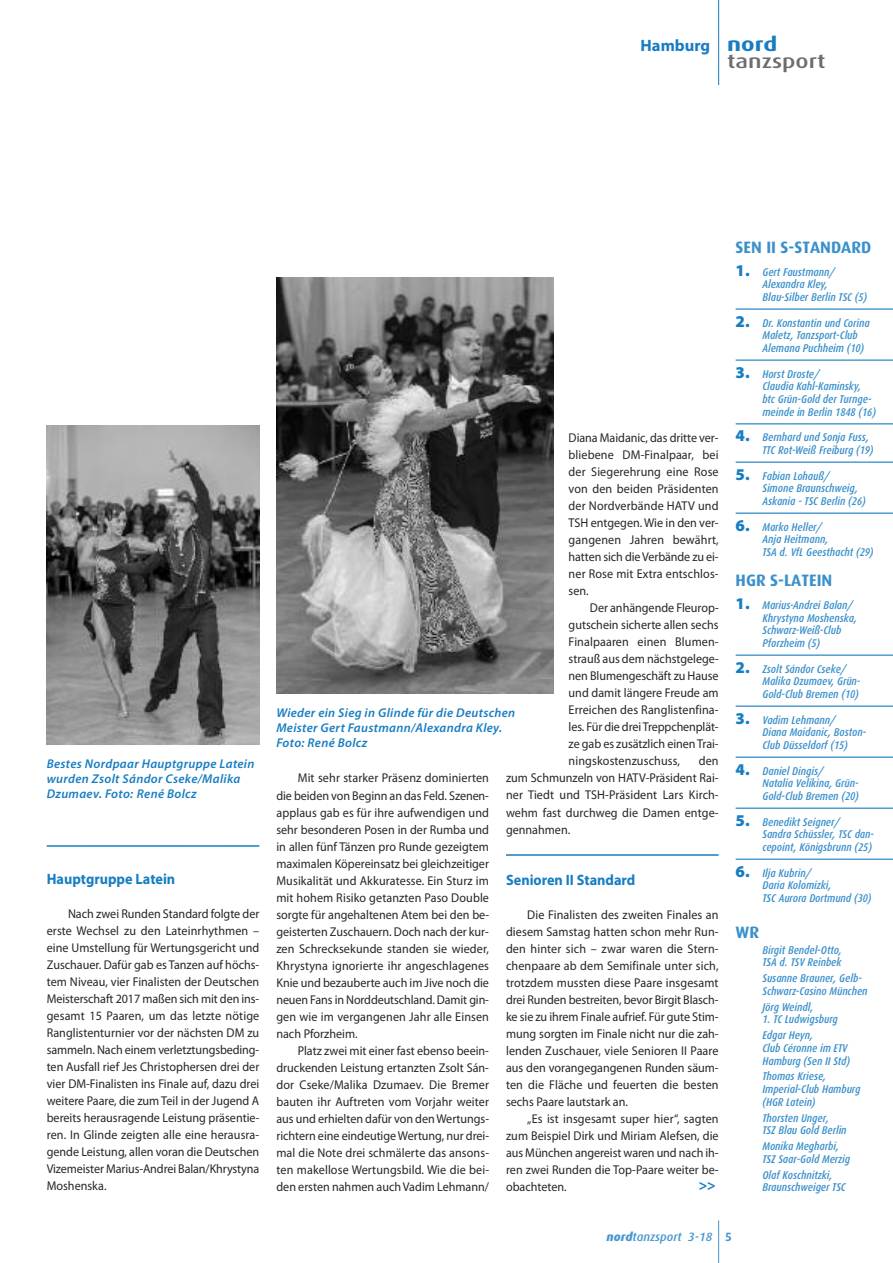
<style>
.page{position:relative;width:893px;height:1263px;background:#fff}
.page>*{position:absolute;margin:0;border:0;box-sizing:border-box;transform-origin:0 0}
.t1{font:500 19.5px "Dax";color:#6c6d70;scale:1.25 1}
.t2{font:700 19.5px "Dax";color:#177dc2;scale:1.25 1}
.t3{font:700 16.5px "Dax";color:#3a90cb}
.t4{font:700 16.5px "Myriad Pro";color:#177dc2}
.t5{font:700 15px "Myriad Pro";color:#177dc2;scale:.95 1}
.t6{font:12.75px/17px "Myriad Pro";color:#272526;text-align:justify;scale:.95 1}
.t7{font:italic 600 12.75px/14.9px "Myriad Pro";letter-spacing:.025em;color:#177dc2}
.t8{font:italic 500 12px "Dax";color:#4697ce}
.t9{font:italic 500 11.25px/12.8px "Dax Condensed";color:#3a90cb}
.s1{font-family:"Myriad Pro";font-weight:900;font-style:normal;font-size:16.5px;color:#177dc2}
.s2{font-weight:800}
.s3{font-weight:700;font-style:normal}
</style>
<div class="page">
<hr style="left:47px;top:845px;width:212px;height:2px;background:#177dc2">
<hr style="left:506px;top:854px;width:213px;height:2px;background:#177dc2">
<hr style="left:718px;top:1220px;width:1px;height:43px;background:#4697ce">
<hr style="left:718px;top:0;width:1px;height:85px;background:#177dc2">
<hr style="left:736px;top:308px;width:157px;height:2px;background:#177dc2">
<hr style="left:736px;top:360px;width:157px;height:1px;background:#177dc2">
<hr style="left:736px;top:423px;width:157px;height:1px;background:#177dc2">
<hr style="left:736px;top:462px;width:157px;height:1px;background:#177dc2">
<hr style="left:736px;top:513px;width:157px;height:1px;background:#177dc2">
<hr style="left:736px;top:654px;width:157px;height:2px;background:#177dc2">
<hr style="left:736px;top:706px;width:157px;height:1px;background:#177dc2">
<hr style="left:736px;top:757px;width:157px;height:1px;background:#177dc2">
<hr style="left:736px;top:808px;width:157px;height:1px;background:#177dc2">
<hr style="left:736px;top:859px;width:157px;height:1px;background:#177dc2">
<img style="left:47px;top:426px;width:212px;height:319px">
<img style="left:276px;top:278px;width:278px;height:416px">
<p class="t4" style="left:641px;top:39px;width:71px">Hamburg</p>
<h1 class="t2" style="left:727px;top:33px;width:42px">nord</h1>
<h1 class="t1" style="left:727px;top:50px;width:80px">tanzsport</h1>
<p class="t7" style="left:47px;top:757px;width:209px">Bestes Nordpaar Hauptgruppe Latein wurden Zsolt Sándor Cseke/Malika<br>Dzumaev. Foto: René Bolcz</p>
<p class="t5" style="left:47px;top:873px;width:137px">Hauptgruppe Latein</p>
<p class="t6" style="left:47px;top:906px;width:226px;text-indent:21px">Nach zwei Runden Standard folgte der erste Wechsel zu den Lateinrhythmen – eine Umstellung für Wertungsgericht und Zuschauer. Dafür gab es Tanzen auf höchs&shy;tem Niveau, vier Finalisten der Deutschen Meisterschaft 2017 maßen sich mit den ins&shy;gesamt 15 Paaren, um das letzte nötige Ranglistenturnier vor der nächsten DM zu sammeln. Nach einem verletztungsbeding&shy;ten Ausfall rief Jes Christophersen drei der vier DM-Finalisten ins Finale auf, dazu drei weitere Paare, die zum Teil in der Jugend A bereits herausragende Leistung präsentie&shy;ren. In Glinde zeigten alle eine herausra&shy;gende Leistung, allen voran die Deutschen Vizemeister Marius-Andrei Balan/Khrystyna Moshenska.</p>
<p class="t6" style="left:569px;top:430px;width:159px">Diana Maidanic, das dritte ver&shy;bliebene DM-Finalpaar, bei der Siegerehrung eine Rose von den beiden Präsidenten der Nordverbände HATV und TSH entgegen. Wie in den ver&shy;gangenen Jahren bewährt, hatten sich dieVerbände zu ei&shy;ner Rose mit Extra entschlos&shy;sen.</p>
<p class="t6" style="left:569px;top:601px;width:160px;text-indent:21px">Der anhängende Fleurop&shy;gutschein sicherte allen sechs Finalpaaren einen Blumen&shy;strauß aus dem nächstgelege&shy;nen Blumengeschäft zu Hause und damit längere Freude am Erreichen des Ranglistenfina&shy;les. Für die drei Treppchenplät&shy;ze gab es zusätzlich einenTrai&shy;ningskostenzuschuss,</p>
<p class="t7" style="left:276px;top:707px;width:240px">Wieder ein Sieg in Glinde für die Deutschen<br>Meister Gert Faustmann/Alexandra Kley.<br>Foto: René Bolcz</p>
<p class="t6" style="left:506px;top:754px;width:225px;text-indent:193px">den zum Schmunzeln von HATV-Präsident Rai&shy;ner Tiedt und TSH-Präsident Lars Kirch&shy;wehm fast durchweg die Damen entge&shy;gennahmen.</p>
<p class="t5" style="left:506px;top:874px;width:138px">Senioren II Standard</p>
<p class="t6" style="left:506px;top:907px;width:225px;text-indent:21px">Die Finalisten des zweiten Finales an diesem Samstag hatten schon mehr Run&shy;den hinter sich – zwar waren die Stern&shy;chenpaare ab dem Semifinale unter sich, trotzdem mussten diese Paare insgesamt drei Runden bestreiten, bevor Birgit Blasch&shy;ke sie zu ihrem Finale aufrief. Für gute Stim&shy;mung sorgten im Finale nicht nur die zah&shy;lenden Zuschauer, viele Senioren II Paare aus den vorangegangenen Runden säum&shy;ten die Fläche und feuerten die besten sechs Paare lautstark an.</p>
<p class="t6" style="left:506px;top:1111px;width:225px;text-indent:21px">„Es ist insgesamt super hier“, sagten zum Beispiel Dirk und Miriam Alefsen, die aus München angereist waren und nach ih&shy;ren zwei Runden die Top-Paare weiter be&shy;obachteten.</p>
<p class="t6" style="left:276px;top:771px;width:226px;text-indent:21px">Mit sehr starker Präsenz dominierten die beiden von Beginn an das Feld. Szenen&shy;applaus gab es für ihre aufwendigen und sehr besonderen Posen in der Rumba und in allen fünf Tänzen pro Runde gezeigtem maximalen Köpereinsatz bei gleichzeitiger Musikalität und Akkuratesse. Ein Sturz im mit hohem Risiko getanzten Paso Double sorgte für angehaltenen Atem bei den be&shy;geisterten Zuschauern. Doch nach der kur&shy;zen Schrecksekunde standen sie wieder, Khrystyna ignorierte ihr angeschlagenes Knie und bezauberte auch im Jive noch die neuen Fans in Norddeutschland. Damit gin&shy;gen wie im vergangenen Jahr alle Einsen nach Pforzheim.</p>
<p class="t6" style="left:276px;top:1043px;width:225px;text-indent:21px">Platz zwei mit einer fast ebenso beein&shy;druckenden Leistung ertanzten Zsolt Sán&shy;dor Cseke/Malika Dzumaev. Die Bremer bauten ihr Auftreten vom Vorjahr weiter aus und erhielten dafür von den Wertungs&shy;richtern eine eindeutigeWertung, nur drei&shy;mal die Note drei schmälerte das ansons&shy;ten makellose Wertungsbild. Wie die bei&shy;den ersten nahmen auch Vadim Lehmann/</p>
<p class="t5" style="left:699px;top:1179px;width:19px">&gt;&gt;</p>
<p class="t3" style="left:736px;top:238px;width:137px">SEN II S-STANDARD</p>
<p class="t9" style="left:762px;top:265px;width:106px;text-indent:-27px"><span class="s1">1.</span> Gert Faustmann/<br>Alexandra Kley,<br>Blau-Silber Berlin TSC (5)</p>
<p class="t9" style="left:762px;top:316px;width:109px;text-indent:-27px"><span class="s1">2.</span> Dr. Konstantin und Corina<br>Maletz, Tanzsport-Club<br>Alemana Puchheim (10)</p>
<p class="t9" style="left:762px;top:367px;width:115px;text-indent:-27px"><span class="s1">3.</span> Horst Droste/<br>Claudia Kahl-Kaminsky, btc Grün-Gold der Turnge&shy;meinde in Berlin 1848 (16)</p>
<p class="t9" style="left:762px;top:431px;width:113px;text-indent:-27px"><span class="s1">4.</span> Bernhard und Sonja Fuss,<br>TTC Rot-Weiß Freiburg (19)</p>
<p class="t9" style="left:762px;top:469px;width:105px;text-indent:-27px"><span class="s1">5.</span> Fabian Lohauß/<br>Simone Braunschweig,<br>Askania - TSC Berlin (26)</p>
<p class="t9" style="left:762px;top:520px;width:113px;text-indent:-27px"><span class="s1">6.</span> Marko Heller/<br>Anja Heitmann,<br>TSA d. VfL Geesthacht (29)</p>
<p class="t3" style="left:736px;top:571px;width:98px">HGR S-LATEIN</p>
<p class="t9" style="left:762px;top:599px;width:96px;text-indent:-27px"><span class="s1">1.</span> Marius-Andrei Balan/<br>Khrystyna Moshenska,<br>Schwarz-Weiß-Club<br>Pforzheim (5)</p>
<p class="t9" style="left:762px;top:662px;width:99px;text-indent:-27px"><span class="s1">2.</span> Zsolt Sándor Cseke/<br>Malika Dzumaev, Grün-<br>Gold-Club Bremen (10)</p>
<p class="t9" style="left:762px;top:713px;width:105px;text-indent:-27px"><span class="s1">3.</span> Vadim Lehmann/<br>Diana Maidanic, Boston-<br>Club Düsseldorf (15)</p>
<p class="t9" style="left:762px;top:764px;width:98px;text-indent:-27px"><span class="s1">4.</span> Daniel Dingis/<br>Natalia Velikina, Grün-<br>Gold-Club Bremen (20)</p>
<p class="t9" style="left:762px;top:815px;width:113px;text-indent:-27px"><span class="s1">5.</span> Benedikt Seigner/<br>Sandra Schüssler, TSC dan&shy;cepoint, Königsbrunn (25)</p>
<p class="t9" style="left:762px;top:866px;width:111px;text-indent:-27px"><span class="s1">6.</span> Ilja Kubrin/<br>Daria Kolomizki,<br>TSC Aurora Dortmund (30)</p>
<p class="t3" style="left:736px;top:923px;width:25px">WR</p>
<p class="t9" style="left:762px;top:943px;width:81px">Birgit Bendel-Otto,<br>TSA d. TSV Reinbek</p>
<p class="t9" style="left:762px;top:972px;width:107px">Susanne Brauner, Gelb-<br>Schwarz-Casino München</p>
<p class="t9" style="left:762px;top:1000px;width:52px">Jörg Weindl,</p>
<p class="t9" style="left:762px;top:1012px;width:77px;line-height:15.8px">1. TC Ludwigsburg<br>Edgar Heyn,</p>
<p class="t9" style="left:762px;top:1042px;width:89px">Club Céronne im ETV<br>Hamburg (Sen II Std)</p>
<p class="t9" style="left:762px;top:1070px;width:99px">Thomas Kriese,<br>Imperial-Club Hamburg (HGR Latein)</p>
<p class="t9" style="left:762px;top:1111px;width:86px">Thorsten Unger,<br>TSZ Blau Gold Berlin</p>
<p class="t9" style="left:762px;top:1140px;width:89px">Monika Megharbi,<br>TSZ Saar-Gold Merzig</p>
<p class="t9" style="left:762px;top:1168px;width:85px">Olaf Koschnitzki,<br>Braunschweiger TSC</p>
<p class="t8" style="left:607px;top:1230px;width:127px"><span class="s2">nord</span>tanzsport 3-18 <span class="s3">5</span></p>
</div>
